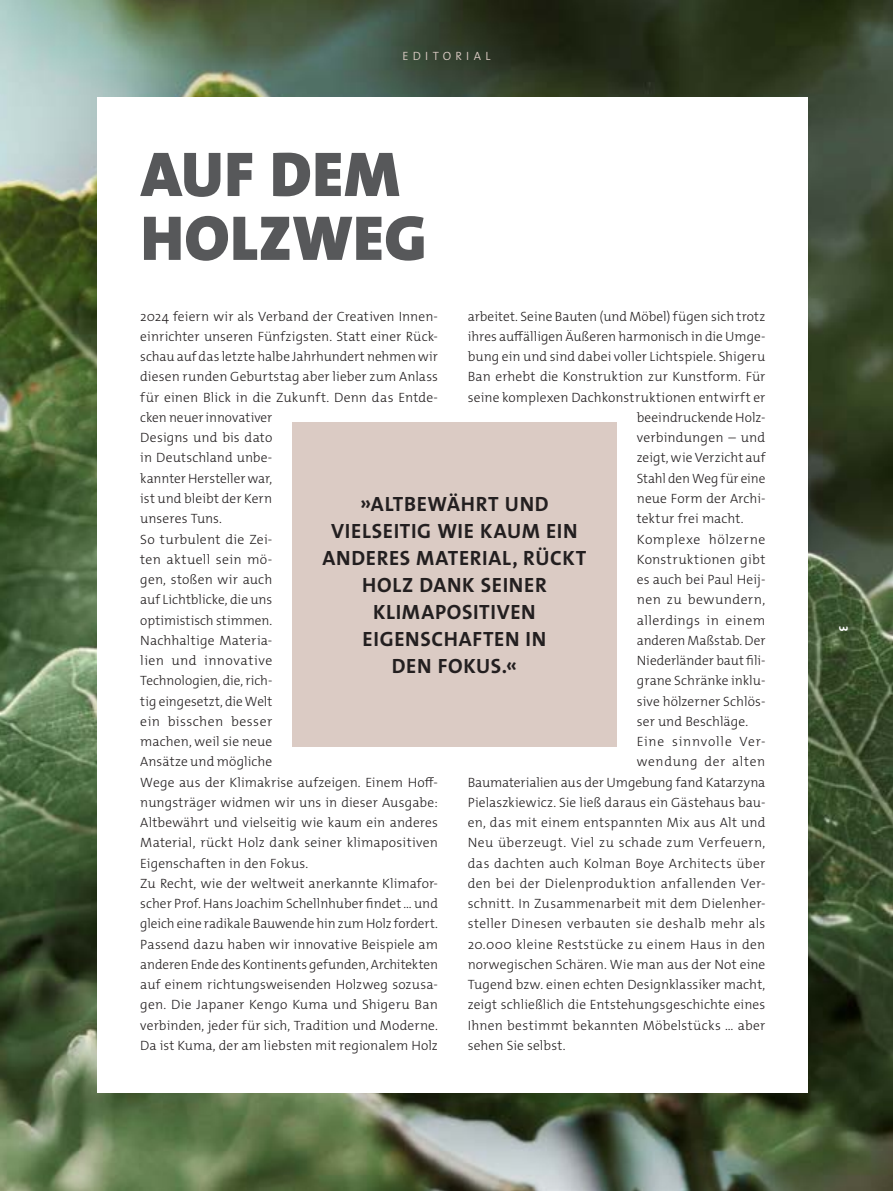
<style>
.page{position:relative;width:893px;height:1191px;background:#fff}
.page>*{position:absolute;margin:0;border:0;box-sizing:border-box;transform-origin:0 0}
.t1{font:900 63.9px/63.9px "The Mix Os F";letter-spacing:.01em;color:#57585a}
.t2{font:700 20.7px/27px "The Mix Os F";letter-spacing:.03em;color:#231f20;text-align:center}
.t3{font:300 13.5px/20.2px "The Mix Os F";letter-spacing:.01em;color:#231f20}
.t4{font:300 13.5px "The Mix Os F";letter-spacing:.03em;color:#231f20}
.t5{font:300 13.5px "The Mix Os F";letter-spacing:-.01em;color:#231f20}
.t6{font:300 13.5px "The Mix Os F";letter-spacing:.06em;color:#231f20}
.t7{font:300 13.5px "The Mix Os F";letter-spacing:.035em;color:#231f20}
.t8{font:300 13.5px "The Mix Os F";letter-spacing:.05em;color:#231f20}
.t9{font:300 12px "The Mix Os F";letter-spacing:.36em;color:#dbcbc4}
.t10{font:700 12px "The Mix Os F";color:#fff}
</style>
<div class="page">
<img style="left:0;top:0;width:893px;height:1191px">
<div style="left:98px;top:98px;width:710px;height:995px;background:#fff"></div>
<div style="left:293px;top:422px;width:324px;height:324px;background:#dbcbc4"></div>
<p class="t9" style="left:402px;top:48px;width:89px">ED ITORIAL</p>
<h1 class="t1" style="left:141px;top:143px;width:287px">AUF DEM<br>HOLZWEG</h1>
<p class="t3" style="left:140px;top:306px;width:299px">2024 feiern wir als Verband der Creativen Innen&shy;einrichter unseren Fünfzigsten. Statt einer Rück&shy;schau auf das letzte halbe Jahrhundert nehmen wir diesen runden Geburtstag aber lieber zum Anlass für einen Blick in die Zukunft. Denn das Entde&shy;cken neuer innovativer<br>Designs und bis dato<br>in Deutschland unbe-<br>kannter Hersteller war,<br>ist und bleibt der Kern<br>unseres Tuns.<br>So turbulent die Zei-<br>ten aktuell sein mö-<br>gen, stoßen wir auch<br>auf Lichtblicke, die uns<br>optimistisch stimmen.<br>Nachhaltige Materia-<br>lien und innovative<br>Technologien, die, rich-<br>tig eingesetzt, die Welt<br>ein bisschen besser<br>machen, weil sie neue<br>Ansätze und mögliche<br>Wege aus der Klimakrise aufzeigen. Einem Hoff&shy;nungsträger widmen wir uns in dieser Ausgabe:<br>Altbewährt und vielseitig wie kaum ein anderes Material, rückt Holz dank seiner klimapositiven Eigenschaften in den Fokus.<br>Zu Recht, wie der weltweit anerkannte Klimafor&shy;scher Prof. Hans Joachim Schellnhuber findet ... und gleich eine radikale Bauwende hin zum Holz fordert.<br>Passend dazu haben wir innovative Beispiele am anderen Ende des Kontinents gefunden, Architekten auf einem richtungsweisenden Holzweg sozusa&shy;gen. Die Japaner Kengo Kuma und Shigeru Ban verbinden, jeder für sich, Tradition und Moderne.<br>Da ist Kuma, der am liebsten mit regionalem Holz</p>
<p class="t3" style="left:468px;top:306px;width:299px">arbeitet. Seine Bauten (und Möbel) fügen sich trotz</p>
<p class="t3" style="left:468px;top:326px;width:299px">ihres auffälligen Äußeren harmonisch in die Umge-</p>
<p class="t3" style="left:468px;top:346px;width:299px">bung ein und sind dabei voller Lichtspiele. Shigeru</p>
<p class="t3" style="left:468px;top:367px;width:299px">Ban erhebt die Konstruktion zur Kunstform. Für</p>
<p class="t3" style="left:468px;top:387px;width:299px">seine komplexen Dachkonstruktionen entwirft er</p>
<p class="t3" style="left:637px;top:407px;width:130px">beeindruckende Holz-</p>
<p class="t3" style="left:637px;top:427px;width:130px">verbindungen – und</p>
<p class="t3" style="left:637px;top:448px;width:130px">zeigt, wie Verzicht auf</p>
<p class="t3" style="left:637px;top:468px;width:130px">Stahl den Weg für eine</p>
<p class="t3" style="left:637px;top:488px;width:130px">neue Form der Archi-</p>
<p class="t3" style="left:637px;top:508px;width:108px">tektur frei macht.</p>
<p class="t7" style="left:637px;top:530px;width:130px">Komplexe hölzerne</p>
<p class="t3" style="left:637px;top:549px;width:130px">Konstruktionen gibt</p>
<p class="t3" style="left:637px;top:569px;width:130px">es auch bei Paul Heij-</p>
<p class="t3" style="left:637px;top:589px;width:130px">nen zu bewundern,</p>
<p class="t3" style="left:637px;top:610px;width:130px">allerdings in einem</p>
<p class="t3" style="left:637px;top:630px;width:130px">anderen Maßstab. Der</p>
<p class="t3" style="left:637px;top:650px;width:130px">Niederländer baut fili-</p>
<p class="t3" style="left:637px;top:670px;width:130px">grane Schränke inklu-</p>
<p class="t3" style="left:637px;top:691px;width:130px">sive hölzerner Schlös-</p>
<p class="t3" style="left:637px;top:711px;width:113px">ser und Beschläge.</p>
<p class="t6" style="left:637px;top:733px;width:130px">Eine sinnvolle Ver-</p>
<p class="t8" style="left:637px;top:753px;width:130px">wendung der alten</p>
<p class="t5" style="left:468px;top:773px;width:299px">Baumaterialien aus der Umgebung fand Katarzyna</p>
<p class="t3" style="left:468px;top:792px;width:299px">Pielaszkiewicz. Sie ließ daraus ein Gästehaus bau-</p>
<p class="t3" style="left:468px;top:812px;width:299px">en, das mit einem entspannten Mix aus Alt und</p>
<p class="t4" style="left:468px;top:834px;width:299px">Neu überzeugt. Viel zu schade zum Verfeuern,</p>
<p class="t3" style="left:468px;top:853px;width:299px">das dachten auch Kolman Boye Architects über</p>
<p class="t4" style="left:468px;top:874px;width:299px">den bei der Dielenproduktion anfallenden Ver-</p>
<p class="t3" style="left:468px;top:893px;width:299px">schnitt. In Zusammenarbeit mit dem Dielenher-</p>
<p class="t3" style="left:468px;top:913px;width:299px">steller Dinesen verbauten sie deshalb mehr als</p>
<p class="t3" style="left:468px;top:934px;width:299px">20.000 kleine Reststücke zu einem Haus in den</p>
<p class="t3" style="left:468px;top:954px;width:299px">norwegischen Schären. Wie man aus der Not eine</p>
<p class="t3" style="left:468px;top:974px;width:299px">Tugend bzw. einen echten Designklassiker macht,</p>
<p class="t3" style="left:468px;top:994px;width:299px">zeigt schließlich die Entstehungsgeschichte eines</p>
<p class="t3" style="left:468px;top:1015px;width:299px">Ihnen bestimmt bekannten Möbelstücks … aber</p>
<p class="t3" style="left:468px;top:1035px;width:99px">sehen Sie selbst.</p>
<h2 class="t2" style="left:322px;top:490px;width:265px">»ALTBEWÄHRT UND<br>VIELSEITIG WIE KAUM EIN<br>ANDERES MATERIAL, RÜCKT<br>HOLZ DANK SEINER<br>KLIMAPOSITIVEN<br>EIGENSCHAFTEN IN<br>DEN FOKUS.«</h2>
<p class="t10" style="left:853px;top:626px;width:7px;rotate:90deg">3</p>
</div>
